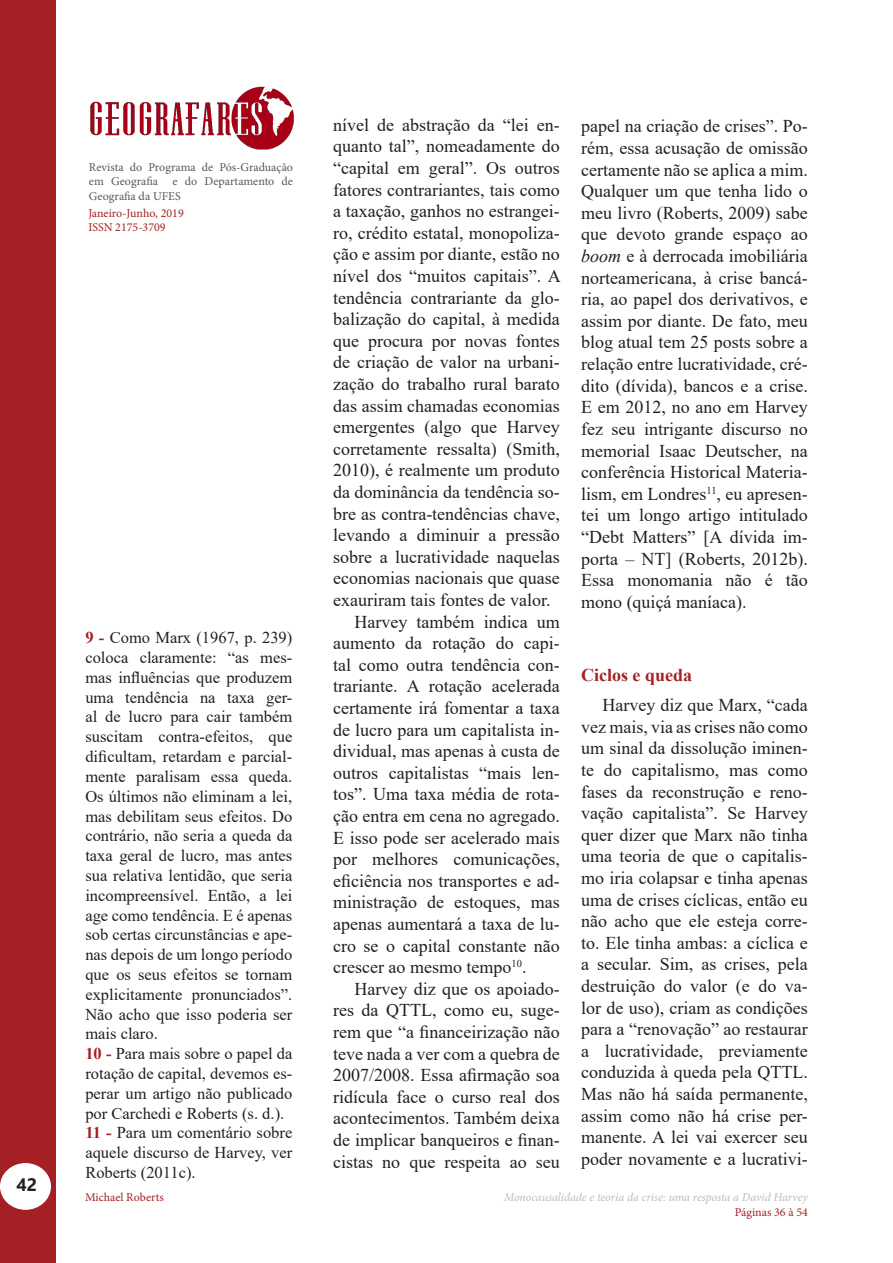
<style>
.page{position:relative;width:893px;height:1263px;background:#fff}
.page>*{position:absolute;margin:0;border:0;box-sizing:border-box;transform-origin:0 0}
.Corpo_do_Texto_Ofici{font:18px/21.6px "Times New Roman";color:#231f20;text-align:justify}
.t1{font:700 18px "Times New Roman";color:#a52024}
.t2{font:700 18px "Segoe UI";color:#231f20}
.t3{font:16.5px/19.8px "Times New Roman";color:#231f20;text-align:justify}
.t4{font:12px/14.4px "Minion Pro";color:#57585a;text-align:justify}
.t5{font:12px/14.4px "Minion Pro";color:#a52024}
.t6{font:italic 12px "Minion Pro";letter-spacing:-.005em;color:#bcbdc0}
.s1{font-weight:700;color:#a52024}
.s2{font-style:italic}
</style>
<div class="page">
<div style="left:0;top:0;width:55px;height:1263px;background:#a52024"></div>
<div style="left:1px;top:1164px;width:49px;height:45px;background:#fff;border-radius:50%"></div>
<div style="left:0;top:1163px;width:51px;height:47px;border:2px solid #fff;border-radius:50%"></div>
<img style="left:90px;top:86px;width:204px;height:64px">
<p class="t2" style="left:16px;top:1168px;width:22px">42</p>
<p class="t4" style="left:89px;top:160px;width:206px">Revista do Programa de Pós-Graduação em Geografia e do Departamento de Geografia da UFES</p>
<p class="t5" style="left:88px;top:206px;width:97px">Janeiro-Junho, 2019<br>ISSN 2175-3709</p>
<p class="t3" style="left:85px;top:627px;width:208px"><span class="s1">9 -</span> Como Marx (1967, p. 239) coloca claramente: “as mes&shy;mas influências que produzem uma tendência na taxa ger&shy;al de lucro para cair também suscitam contra-efeitos, que dificultam, retardam e parcial&shy;mente paralisam essa queda.<br>Os últimos não eliminam a lei, mas debilitam seus efeitos. Do contrário, não seria a queda da taxa geral de lucro, mas antes sua relativa lentidão, que seria incompreensível. Então, a lei age como tendência. E é apenas sob certas circunstâncias e ape&shy;nas depois de um longo período que os seus efeitos se tornam explicitamente pronunciados”.<br>Não acho que isso poderia ser mais claro.</p>
<p class="t3" style="left:85px;top:1043px;width:208px"><span class="s1">10 -</span> Para mais sobre o papel da rotação de capital, devemos es&shy;perar um artigo não publicado por Carchedi e Roberts (s. d.).</p>
<p class="t3" style="left:85px;top:1122px;width:208px"><span class="s1">11 -</span> Para um comentário sobre aquele discurso de Harvey, ver Roberts (2011c).</p>
<p class="t5" style="left:85px;top:1190px;width:80px">Michael Roberts</p>
<p class="Corpo_do_Texto_Ofici" style="left:333px;top:113px;width:229px">nível de abstração da “lei en&shy;quanto tal”, nomeadamente do “capital em geral”. Os outros fatores contrariantes, tais como a taxação, ganhos no estrangei&shy;ro, crédito estatal, monopoliza&shy;ção e assim por diante, estão no nível dos “muitos capitais”. A tendência contrariante da glo&shy;balização do capital, à medida que procura por novas fontes de criação de valor na urbani&shy;zação do trabalho rural barato das assim chamadas economias emergentes (algo que Harvey corretamente ressalta) (Smith, 2010), é realmente um produto da dominância da tendência so&shy;bre as contra-tendências chave, levando a diminuir a pressão sobre a lucratividade naquelas economias nacionais que quase exauriram tais fontes de valor.</p>
<p class="Corpo_do_Texto_Ofici" style="left:333px;top:610px;width:228px;text-indent:21px">Harvey também indica um aumento da rotação do capi&shy;tal como outra tendência con&shy;trariante. A rotação acelerada certamente irá fomentar a taxa de lucro para um capitalista in&shy;dividual, mas apenas à custa de outros capitalistas “mais len&shy;tos”. Uma taxa média de rota&shy;ção entra em cena no agregado.<br>E isso pode ser acelerado mais por melhores comunicações, eficiência nos transportes e ad&shy;ministração de estoques, mas apenas aumentará a taxa de lu&shy;cro se o capital constante não crescer ao mesmo tempo<sup>10</sup>.</p>
<p class="Corpo_do_Texto_Ofici" style="left:333px;top:977px;width:228px;text-indent:21px">Harvey diz que os apoiado&shy;res da QTTL, como eu, suge&shy;rem que “a financeirização não teve nada a ver com a quebra de 2007/2008. Essa afirmação soa ridícula face o curso real dos acontecimentos. Também deixa de implicar banqueiros e finan&shy;cistas no que respeita ao seu</p>
<p class="Corpo_do_Texto_Ofici" style="left:581px;top:115px;width:228px">papel na criação de crises”. Po&shy;rém, essa acusação de omissão certamente não se aplica a mim.<br>Qualquer um que tenha lido o meu livro (Roberts, 2009) sabe que devoto grande espaço ao <span class="s2">boom</span> e à derrocada imobiliária norteamericana, à crise bancá&shy;ria, ao papel dos derivativos, e assim por diante. De fato, meu blog atual tem 25 posts sobre a relação entre lucratividade, cré&shy;dito (dívida), bancos e a crise.<br>E em 2012, no ano em Harvey fez seu intrigante discurso no memorial Isaac Deutscher, na conferência Historical Materia&shy;lism, em Londres<sup>11</sup>, eu apresen&shy;tei um longo artigo intitulado “Debt Matters” [A dívida im&shy;porta – NT] (Roberts, 2012b).<br>Essa monomania não é tão mono (quiçá maníaca).</p>
<p class="t1" style="left:581px;top:662px;width:113px">Ciclos e queda</p>
<p class="Corpo_do_Texto_Ofici" style="left:581px;top:694px;width:228px;text-indent:21px">Harvey diz que Marx, “cada vez mais, via as crises não como um sinal da dissolução iminen&shy;te do capitalismo, mas como fases da reconstrução e reno&shy;vação capitalista”. Se Harvey quer dizer que Marx não tinha uma teoria de que o capitalis&shy;mo iria colapsar e tinha apenas uma de crises cíclicas, então eu não acho que ele esteja corre&shy;to. Ele tinha ambas: a cíclica e a secular. Sim, as crises, pela destruição do valor (e do va&shy;lor de uso), criam as condições para a “renovação” ao restaurar a lucratividade, previamente conduzida à queda pela QTTL.<br>Mas não há saída permanente, assim como não há crise per&shy;manente. A lei vai exercer seu poder novamente e a lucrativi-</p>
<p class="t6" style="left:504px;top:1189px;width:305px">Monocausalidade e teoria da crise: uma resposta a David Harvey</p>
<p class="t5" style="left:735px;top:1205px;width:75px">Páginas 36 à 54</p>
</div>
